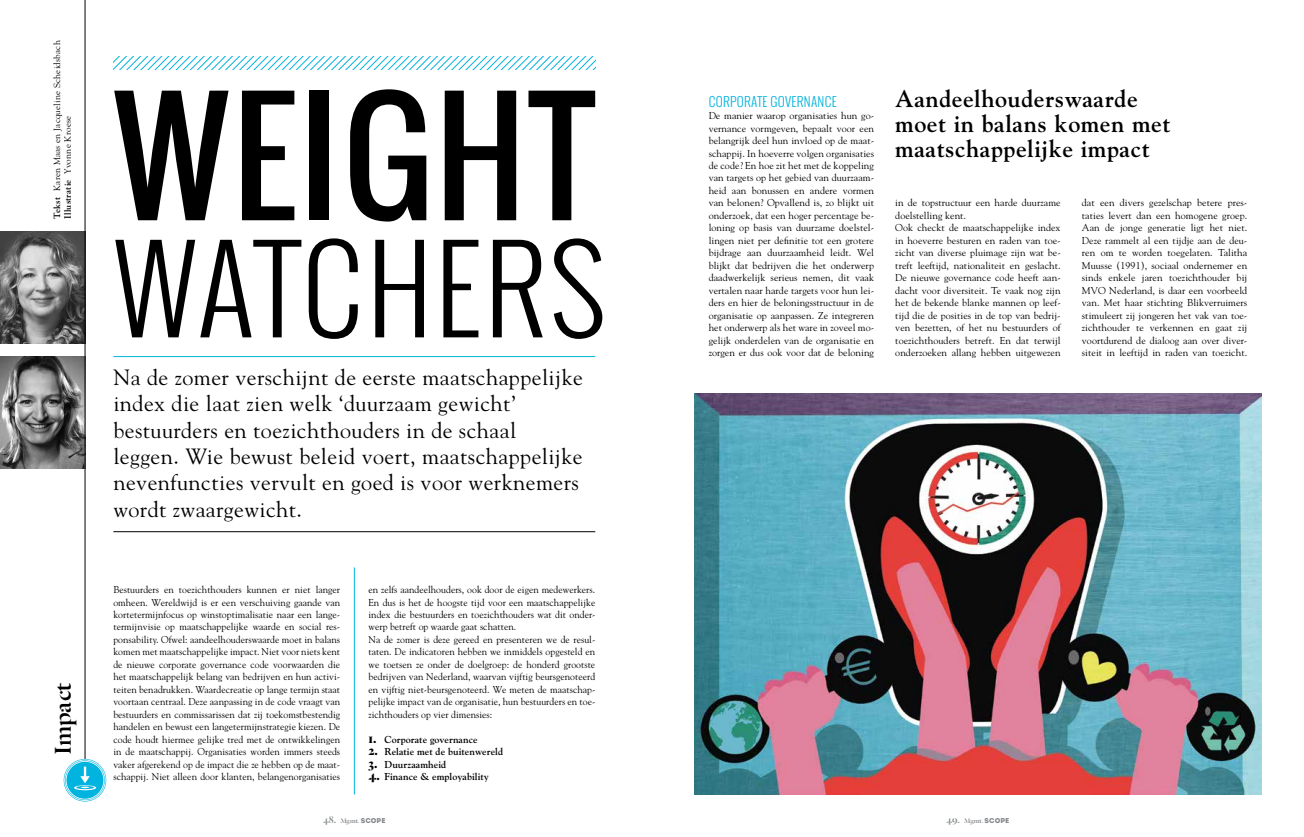
<style>
.page{position:relative;width:1304px;height:837px;background:#fff}
.page>*{position:absolute;margin:0;border:0;box-sizing:border-box;transform-origin:0 0}
.t1{font:148px "Oswald";letter-spacing:.02em;color:#000}
.t2{font:300 116px "Oswald";letter-spacing:.02em;color:#000}
.t3{font:25px "Dala Floda Roman No.2";color:#000}
.t4{font:700 24px/24.9px "Goudy";letter-spacing:.02em;color:#000}
.t5{font:22px/26.4px "Goudy";letter-spacing:.02em;color:#000}
.t6{font:300 13px "Oswald";letter-spacing:.02em;color:#00b4df}
.t7{font:10px/12.5px "Goudy";letter-spacing:.005em;color:#000;text-align:justify}
.t8{font:700 10px "Goudy";letter-spacing:.005em;color:#000}
.t9{font:9px/10.8px "Goudy";letter-spacing:.025em;color:#000}
.t10{font:7px "Dala Floda Roman No.2";letter-spacing:-.005em;color:#818587}
.s1{font-weight:700}
.s2{font-family:"Dala Floda";font-size:14px}
.s3{font-size:11px}
.s4{font-family:"Intro"}
</style>
<div class="page">
<img style="left:694px;top:393px;width:567px;height:401px">
<hr style="left:113px;top:356px;width:482px;height:1px;background:#00b4df">
<hr style="left:113px;top:531px;width:482px;height:1px;background:#000">
<hr style="left:354px;top:567px;width:1px;height:227px;background:#00b4df">
<img style="left:0;top:231px;width:85px;height:112px">
<img style="left:0;top:356px;width:85px;height:112px">
<hr style="left:85px;top:0;width:1px;height:758px;background:#000">
<svg style="left:113px;top:57px;width:482px;height:12px"></svg>
<svg style="left:64px;top:758px;width:42px;height:43px"></svg>
<p class="t9" style="left:51px;top:219px;width:180px;rotate:-90deg"><span class="s1">Tekst</span> Karen Maas en Jacqueline Scheidsbach<br><span class="s1">Illustratie</span> Yvonne Kroese</p>
<h3 class="t3" style="left:46px;top:755px;width:74px;rotate:-90deg">Impact</h3>
<h1 class="t1" style="left:113px;top:45px;width:483px">WEIGHT</h1>
<h2 class="t2" style="left:113px;top:210px;width:495px">WATCHERS</h2>
<p class="t5" style="left:113px;top:363px;width:471px">Na de zomer verschijnt de eerste maatschappelijke index die laat zien welk ‘duurzaam gewicht’ bestuurders en toezichthouders in de schaal leggen. Wie bewust beleid voert, maatschappelijke nevenfuncties vervult en goed is voor werknemers wordt zwaargewicht.</p>
<p class="t7" style="left:113px;top:582px;width:228px">Bestuurders en toezichthouders kunnen er niet langer omheen. Wereldwijd is er een verschuiving gaande van kortetermijnfocus op winstoptimalisatie naar een lange&shy;termijnvisie op maatschappelijke waarde en social res&shy;ponsability. Ofwel: aandeelhouderswaarde moet in balans komen met maatschappelijke impact. Niet voor niets kent de nieuwe corporate governance code voorwaarden die het maatschappelijk belang van bedrijven en hun activi&shy;teiten benadrukken. Waardecreatie op lange termijn staat voortaan centraal. Deze aanpassing in de code vraagt van bestuurders en commissarissen dat zij toekomstbestendig handelen en bewust een langetermijnstrategie kiezen. De code houdt hiermee gelijke tred met de ontwikkelingen in de maatschappij. Organisaties worden immers steeds vaker afgerekend op de impact die ze hebben op de maat&shy;schappij. Niet alleen door klanten, belangenorganisaties</p>
<p class="t7" style="left:369px;top:582px;width:228px;text-align:left">en zelfs aandeelhouders, ook door de eigen medewerkers.<br>En dus is het de hoogste tijd voor een maatschappelijke index die bestuurders en toezichthouders wat dit onder&shy;werp betreft op waarde gaat schatten.<br>Na de zomer is deze gereed en presenteren we de resul&shy;taten. De indicatoren hebben we inmiddels opgesteld en we toetsen ze onder de doelgroep: de honderd grootste bedrijven van Nederland, waarvan vijftig beursgenoteerd en vijftig niet-beursgenoteerd. We meten de maatschap&shy;pelijke impact van de organisatie, hun bestuurders en toe&shy;zichthouders op vier dimensies:</p>
<p class="t8" style="left:369px;top:733px;width:111px"><span class="s2">1.</span> Corporate governance</p>
<p class="t8" style="left:369px;top:745px;width:136px"><span class="s2">2.</span> Relatie met de buitenwereld</p>
<p class="t8" style="left:369px;top:758px;width:79px"><span class="s2">3.</span> Duurzaamheid</p>
<p class="t8" style="left:369px;top:770px;width:122px"><span class="s2">4.</span> Finance &amp; employability</p>
<h3 class="t6" style="left:709px;top:92px;width:130px">CORPORATE GOVERNANCE</h3>
<p class="t7" style="left:709px;top:109px;width:167px">De manier waarop organisaties hun go&shy;vernance vormgeven, bepaalt voor een belangrijk deel hun invloed op de maat&shy;schappij. In hoeverre volgen organisaties de code? En hoe zit het met de koppeling van targets op het gebied van duurzaam&shy;heid aan bonussen en andere vormen van belonen? Opvallend is, zo blijkt uit onderzoek, dat een hoger percentage be&shy;loning op basis van duurzame doelstel&shy;lingen niet per definitie tot een grotere bijdrage aan duurzaamheid leidt. Wel blijkt dat bedrijven die het onderwerp daadwerkelijk serieus nemen, dit vaak vertalen naar harde targets voor hun lei&shy;ders en hier de beloningsstructuur in de organisatie op aanpassen. Ze integreren het onderwerp als het ware in zoveel mo&shy;gelijk onderdelen van de organisatie en zorgen er dus ook voor dat de beloning</p>
<h3 class="t4" style="left:895px;top:85px;width:277px">Aandeelhouderswaarde moet in balans komen met maatschappelijke impact</h3>
<p class="t7" style="left:895px;top:196px;width:167px;text-align:left">in de topstructuur een harde duurzame doelstelling kent.<br>Ook checkt de maatschappelijke index in hoeverre besturen en raden van toe&shy;zicht van diverse pluimage zijn wat be&shy;treft leeftijd, nationaliteit en geslacht.<br>De nieuwe governance code heeft aan&shy;dacht voor diversiteit. Te vaak nog zijn het de bekende blanke mannen op leef&shy;tijd die de posities in de top van bedrij&shy;ven bezetten, of het nu bestuurders of toezichthouders betreft. En dat terwijl onderzoeken allang hebben uitgewezen</p>
<p class="t7" style="left:1082px;top:196px;width:167px">dat een divers gezelschap betere pres&shy;taties levert dan een homogene groep.<br>Aan de jonge generatie ligt het niet.<br>Deze rammelt al een tijdje aan de deu&shy;ren om te worden toegelaten. Talitha Muusse (1991), sociaal ondernemer en sinds enkele jaren toezichthouder bij MVO Nederland, is daar een voorbeeld van. Met haar stichting Blikverruimers stimuleert zij jongeren het vak van toe&shy;zichthouder te verkennen en gaat zij voortdurend de dialoog aan over diver&shy;siteit in leeftijd in raden van toezicht.</p>
<p class="t10" style="left:323px;top:815px;width:64px"><span class="s3">48.</span> Mgmt. <span class="s4">SCOPE</span></p>
<p class="t10" style="left:947px;top:815px;width:64px"><span class="s3">49.</span> Mgmt. <span class="s4">SCOPE</span></p>
</div>
